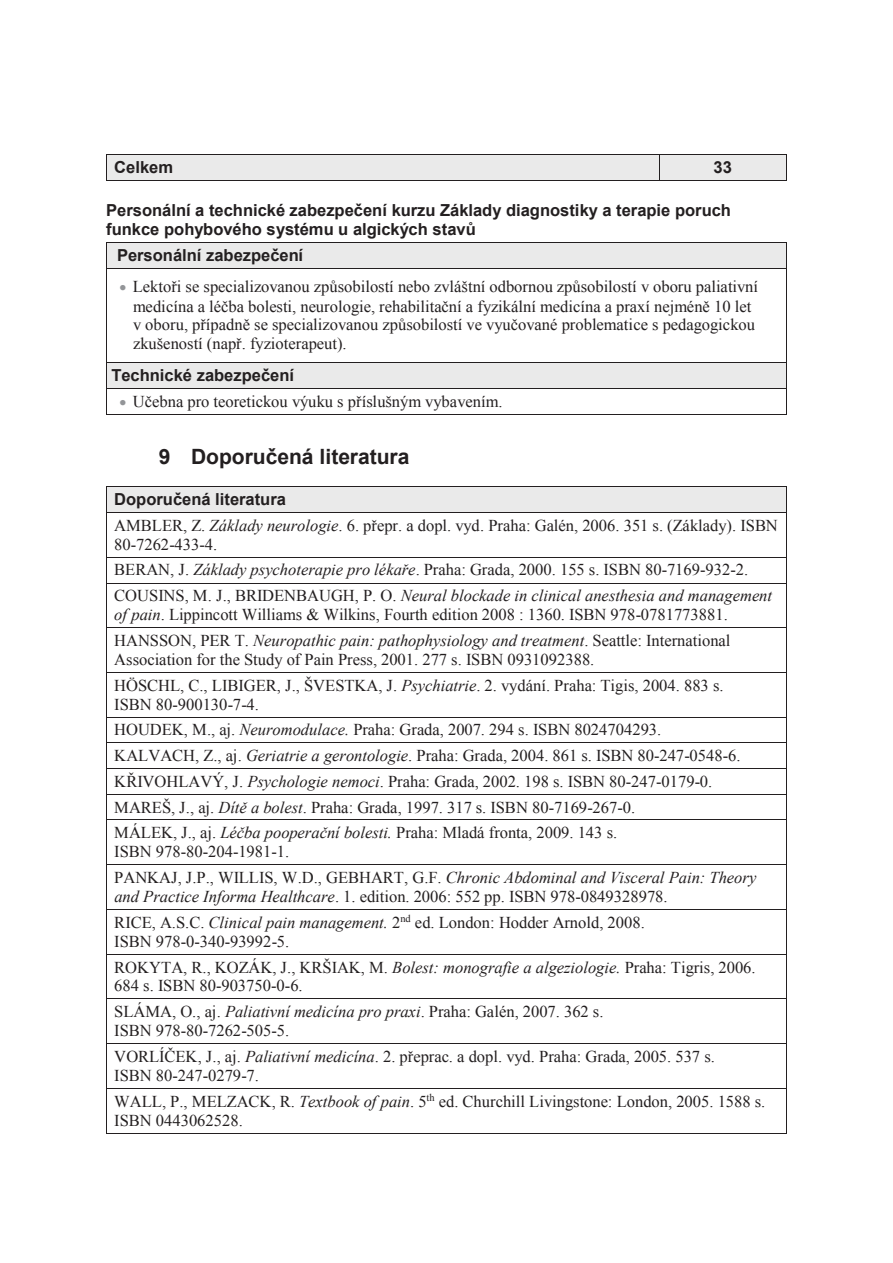
<style>
.page{position:relative;width:893px;height:1263px;background:#fff}
.page>*{position:absolute;margin:0;border:0;box-sizing:border-box;transform-origin:0 0}
.t1{font:700 21px "Arial";color:#231f20}
.t2{font:16.5px/25.8px "Times New Roman";color:#231f20}
.t3{font:700 16.5px/18.9px "Arial";color:#231f20}
.s1{color:#939598}
.s2{font-style:italic}
</style>
<div class="page">
<div style="left:107px;top:155px;width:552px;height:25px;background:#eaeaea"></div>
<div style="left:659px;top:155px;width:127px;height:25px;background:#eaeaea"></div>
<hr style="left:107px;top:154px;width:552px;height:1px;background:#231f20">
<hr style="left:659px;top:154px;width:127px;height:1px;background:#231f20">
<svg style="left:106px;top:154px;width:1px;height:27px"></svg>
<hr style="left:107px;top:180px;width:552px;height:1px;background:#231f20">
<svg style="left:659px;top:155px;width:1px;height:25px"></svg>
<hr style="left:659px;top:180px;width:127px;height:1px;background:#231f20">
<svg style="left:786px;top:154px;width:1px;height:27px"></svg>
<div style="left:111px;top:243px;width:670px;height:25px;background:#eaeaea"></div>
<hr style="left:107px;top:242px;width:679px;height:1px;background:#231f20">
<svg style="left:106px;top:242px;width:1px;height:26px"></svg>
<hr style="left:107px;top:268px;width:679px;height:1px;background:#231f20">
<svg style="left:786px;top:242px;width:1px;height:26px"></svg>
<hr style="left:106px;top:268px;width:1px;height:94px;background:#231f20">
<hr style="left:786px;top:268px;width:1px;height:94px;background:#231f20">
<div style="left:111px;top:363px;width:670px;height:25px;background:#eaeaea"></div>
<hr style="left:107px;top:362px;width:679px;height:1px;background:#231f20">
<hr style="left:107px;top:388px;width:679px;height:1px;background:#231f20">
<svg style="left:106px;top:362px;width:1px;height:53px"></svg>
<hr style="left:107px;top:414px;width:679px;height:1px;background:#231f20">
<svg style="left:786px;top:362px;width:1px;height:53px"></svg>
<div style="left:107px;top:487px;width:679px;height:25px;background:#eaeaea"></div>
<hr style="left:107px;top:486px;width:679px;height:1px;background:#231f20">
<svg style="left:106px;top:486px;width:1px;height:27px"></svg>
<hr style="left:107px;top:512px;width:679px;height:1px;background:#231f20">
<svg style="left:786px;top:486px;width:1px;height:27px"></svg>
<hr style="left:106px;top:513px;width:1px;height:44px;background:#231f20">
<hr style="left:786px;top:513px;width:1px;height:44px;background:#231f20">
<hr style="left:107px;top:557px;width:679px;height:1px;background:#231f20">
<svg style="left:106px;top:557px;width:1px;height:26px"></svg>
<hr style="left:107px;top:583px;width:679px;height:1px;background:#231f20">
<svg style="left:786px;top:557px;width:1px;height:26px"></svg>
<hr style="left:106px;top:583px;width:1px;height:44px;background:#231f20">
<hr style="left:786px;top:583px;width:1px;height:44px;background:#231f20">
<hr style="left:107px;top:627px;width:679px;height:1px;background:#231f20">
<hr style="left:106px;top:628px;width:1px;height:44px;background:#231f20">
<hr style="left:786px;top:628px;width:1px;height:44px;background:#231f20">
<hr style="left:107px;top:672px;width:679px;height:1px;background:#231f20">
<hr style="left:106px;top:673px;width:1px;height:44px;background:#231f20">
<hr style="left:786px;top:673px;width:1px;height:44px;background:#231f20">
<hr style="left:107px;top:717px;width:679px;height:1px;background:#231f20">
<hr style="left:107px;top:742px;width:679px;height:1px;background:#231f20">
<hr style="left:107px;top:768px;width:679px;height:1px;background:#231f20">
<hr style="left:107px;top:794px;width:679px;height:1px;background:#231f20">
<svg style="left:106px;top:717px;width:1px;height:103px"></svg>
<hr style="left:107px;top:819px;width:679px;height:1px;background:#231f20">
<svg style="left:786px;top:717px;width:1px;height:103px"></svg>
<hr style="left:106px;top:820px;width:1px;height:44px;background:#231f20">
<hr style="left:786px;top:820px;width:1px;height:44px;background:#231f20">
<hr style="left:107px;top:864px;width:679px;height:1px;background:#231f20">
<hr style="left:106px;top:865px;width:1px;height:44px;background:#231f20">
<hr style="left:786px;top:865px;width:1px;height:44px;background:#231f20">
<hr style="left:107px;top:909px;width:679px;height:1px;background:#231f20">
<hr style="left:106px;top:910px;width:1px;height:44px;background:#231f20">
<hr style="left:786px;top:910px;width:1px;height:44px;background:#231f20">
<hr style="left:107px;top:954px;width:679px;height:1px;background:#231f20">
<hr style="left:106px;top:954px;width:1px;height:44px;background:#231f20">
<hr style="left:786px;top:954px;width:1px;height:44px;background:#231f20">
<hr style="left:107px;top:998px;width:679px;height:1px;background:#231f20">
<hr style="left:106px;top:999px;width:1px;height:44px;background:#231f20">
<hr style="left:786px;top:999px;width:1px;height:44px;background:#231f20">
<hr style="left:107px;top:1043px;width:679px;height:1px;background:#231f20">
<hr style="left:106px;top:1044px;width:1px;height:44px;background:#231f20">
<hr style="left:786px;top:1044px;width:1px;height:44px;background:#231f20">
<hr style="left:107px;top:1088px;width:679px;height:1px;background:#231f20">
<hr style="left:106px;top:1088px;width:1px;height:44px;background:#231f20">
<hr style="left:107px;top:1132px;width:679px;height:1px;background:#231f20">
<hr style="left:786px;top:1088px;width:1px;height:44px;background:#231f20">
<p class="t3" style="left:114px;top:158px;width:60px">Celkem</p>
<p class="t3" style="left:714px;top:158px;width:20px">33</p>
<p class="t3" style="left:106px;top:201px;width:626px">Personální a technické zabezpečení kurzu Základy diagnostiky a terapie poruch funkce pohybového systému u algických stavů</p>
<p class="t3" style="left:117px;top:246px;width:188px">Personální zabezpečení</p>
<p class="t2" style="left:133px;top:277px;width:627px;line-height:18.9px;text-indent:-14px"><span class="s1">•</span> Lektoři se specializovanou způsobilostí nebo zvláštní odbornou způsobilostí v oboru paliativní medicína a léčba bolesti, neurologie, rehabilitační a fyzikální medicína a praxí nejméně 10 let v oboru, případně se specializovanou způsobilostí ve vyučované problematice s pedagogickou zkušeností (např. fyzioterapeut).</p>
<p class="t3" style="left:111px;top:366px;width:184px">Technické zabezpečení</p>
<p class="t2" style="left:120px;top:388px;width:385px"><span class="s1">•</span> Učebna pro teoretickou výuku s příslušným vybavením.</p>
<p class="t1" style="left:159px;top:442px;width:252px">9 Doporučená literatura</p>
<p class="t3" style="left:114px;top:490px;width:173px">Doporučená literatura</p>
<p class="t2" style="left:114px;top:515px;width:665px;line-height:18.9px">AMBLER, Z. <span class="s2">Základy neurologie</span>. 6. přepr. a dopl. vyd. Praha: Galén, 2006. 351 s. (Základy). ISBN<br>80-7262-433-4.</p>
<p class="t2" style="left:114px;top:556px;width:659px">BERAN, J. <span class="s2">Základy psychoterapie pro lékaře</span>. Praha: Grada, 2000. 155 s. ISBN 80-7169-932-2.<br>COUSINS, M. J., BRIDENBAUGH, P. O. <span class="s2">Neural blockade in clinical anesthesia and management</span></p>
<p class="t2" style="left:114px;top:601px;width:618px"><span class="s2">of pain</span>. Lippincott Williams &amp; Wilkins, Fourth edition 2008 : 1360. ISBN 978-0781773881.<br>HANSSON, PER T. <span class="s2">Neuropathic pain: pathophysiology and treatment</span>. Seattle: International</p>
<p class="t2" style="left:114px;top:646px;width:611px">Association for the Study of Pain Press, 2001. 277 s. ISBN 0931092388.<br>HÖSCHL, C., LIBIGER, J., ŠVESTKA, J. <span class="s2">Psychiatrie</span>. 2. vydání. Praha: Tigis, 2004. 883 s.</p>
<p class="t2" style="left:114px;top:691px;width:628px">ISBN 80-900130-7-4.<br>HOUDEK, M., aj. <span class="s2">Neuromodulace.</span> Praha: Grada, 2007. 294 s. ISBN 8024704293.<br>KALVACH, Z., aj. <span class="s2">Geriatrie a gerontologie</span>. Praha: Grada, 2004. 861 s. ISBN 80-247-0548-6.<br>KŘIVOHLAVÝ, J. <span class="s2">Psychologie nemoci</span>. Praha: Grada, 2002. 198 s. ISBN 80-247-0179-0.<br>MAREŠ, J., aj. <span class="s2">Dítě a bolest</span>. Praha: Grada, 1997. 317 s. ISBN 80-7169-267-0.<br>MÁLEK, J., aj. <span class="s2">Léčba pooperační bolesti.</span> Praha: Mladá fronta, 2009. 143 s.</p>
<p class="t2" style="left:114px;top:838px;width:644px">ISBN 978-80-204-1981-1.<br>PANKAJ, J.P., WILLIS, W.D., GEBHART, G.F. <span class="s2">Chronic Abdominal and Visceral Pain: Theory</span></p>
<p class="t2" style="left:114px;top:883px;width:555px"><span class="s2">and Practice Informa Healthcare</span>. 1. edition. 2006: 552 pp. ISBN 978-0849328978.<br>RICE, A.S.C. <span class="s2">Clinical pain management.</span> 2<sup>nd</sup> ed. London: Hodder Arnold, 2008.</p>
<p class="t2" style="left:114px;top:928px;width:643px">ISBN 978-0-340-93992-5.<br>ROKYTA, R., KOZÁK, J., KRŠIAK, M. <span class="s2">Bolest: monografie a algeziologie.</span> Praha: Tigris, 2006.</p>
<p class="t2" style="left:114px;top:972px;width:491px">684 s. ISBN 80-903750-0-6.<br>SLÁMA, O., aj. <span class="s2">Paliativní medicína pro praxi</span>. Praha: Galén, 2007. 362 s.</p>
<p class="t2" style="left:114px;top:1017px;width:602px">ISBN 978-80-7262-505-5.<br>VORLÍČEK, J., aj. <span class="s2">Paliativní medicína</span>. 2. přeprac. a dopl. vyd. Praha: Grada, 2005. 537 s.</p>
<p class="t2" style="left:114px;top:1062px;width:653px">ISBN 80-247-0279-7.<br>WALL, P., MELZACK, R. <span class="s2">Textbook of pain</span>. 5<sup>th</sup> ed. Churchill Livingstone: London, 2005. 1588 s.</p>
<p class="t2" style="left:114px;top:1107px;width:130px">ISBN 0443062528.</p>
</div>
